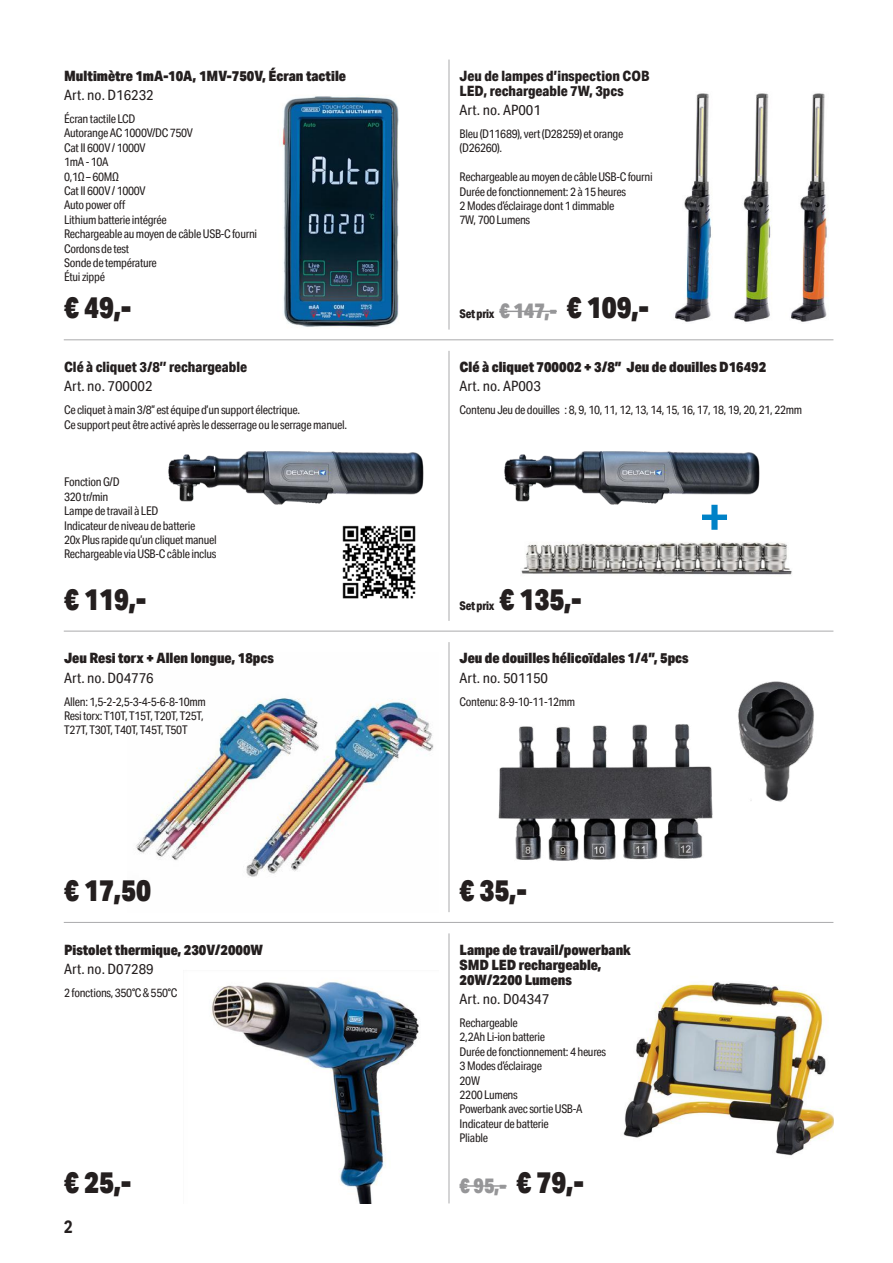
<style>
.page{position:relative;width:893px;height:1263px;background:#fff}
.page>*{position:absolute;margin:0;border:0;box-sizing:border-box;transform-origin:0 0}
.t1{font:900 30px "Aktiv Grotesk Cd";color:#241f1f}
.t2{font:900 21px "Aktiv Grotesk Cd";color:#969698}
.t3{font:700 18px "Aktiv Grotesk Cd";color:#241f1f}
.t4{font:900 14.25px/15px "Aktiv Grotesk Cd";color:#241f1f;scale:1.05 1}
.t5{font:14.25px "Aktiv Grotesk Cd";color:#241f1f;scale:1.05 1}
.t6{font:800 14.25px/15px "Aktiv Grotesk Cd";color:#241f1f;scale:1.05 1}
.t7{font:12px/14.4px "Aktiv Grotesk Cd";letter-spacing:-.025em;color:#241f1f}
.t8{font:800 12px "Aktiv Grotesk Cd";letter-spacing:-.025em;color:#241f1f}
.s1{font-weight:900;font-size:21px;color:#969698}
.s2{font-weight:900;font-size:30px}
.s3{font-size:30px;color:#241f1f}
</style>
<div class="page">
<img style="left:281px;top:96px;width:118px;height:231px">
<img style="left:791px;top:93px;width:36px;height:229px">
<img style="left:734px;top:93px;width:38px;height:229px">
<img style="left:675px;top:93px;width:36px;height:229px">
<img style="left:211px;top:980px;width:208px;height:223px">
<img style="left:521px;top:542px;width:271px;height:33px">
<img style="left:136px;top:698px;width:298px;height:179px">
<img style="left:498px;top:724px;width:205px;height:137px">
<img style="left:623px;top:982px;width:211px;height:174px">
<hr style="left:64px;top:339px;width:769px;height:1px;background:#aaaaac">
<hr style="left:64px;top:631px;width:769px;height:1px;background:#aaaaac">
<hr style="left:64px;top:922px;width:769px;height:1px;background:#aaaaac">
<hr style="left:449px;top:60px;width:1px;height:270px;background:#aaaaac">
<hr style="left:449px;top:351px;width:1px;height:270px;background:#aaaaac">
<hr style="left:449px;top:642px;width:1px;height:270px;background:#aaaaac">
<hr style="left:449px;top:933px;width:1px;height:270px;background:#aaaaac">
<hr style="left:460px;top:1185px;width:47px;height:2px;background:#969698">
<hr style="left:499px;top:311px;width:58px;height:1px;background:#969698">
<img style="left:168px;top:451px;width:256px;height:54px">
<img style="left:342px;top:525px;width:74px;height:74px">
<img style="left:504px;top:451px;width:256px;height:54px">
<svg style="left:702px;top:505px;width:25px;height:25px"></svg>
<img style="left:702px;top:681px;width:112px;height:144px">
<p class="t4" style="left:64px;top:68px;width:270px">Multimètre 1mA-10A, 1MV-750V, Écran tactile</p>
<p class="t5" style="left:64px;top:87px;width:87px">Art. no. D16232</p>
<p class="t7" style="left:64px;top:111px;width:195px">Écran tactile LCD<br>Autorange AC 1000V/DC 750V<br>Cat II 600V / 1000V<br>1mA - 10A<br>0,1Ω – 60MΩ<br>Cat II 600V / 1000V<br>Auto power off<br>Lithium batterie intégrée<br>Rechargeable au moyen de câble USB-C fourni<br>Cordons de test<br>Sonde de température<br>Étui zippé</p>
<p class="t6" style="left:460px;top:68px;width:182px">Jeu de lampes d’inspection COB<br>LED, rechargeable 7W, 3pcs</p>
<p class="t5" style="left:460px;top:102px;width:79px">Art. no. AP001</p>
<p class="t7" style="left:460px;top:126px;width:165px">Bleu (D11689), vert (D28259) et orange (D26260).</p>
<p class="t7" style="left:460px;top:170px;width:195px">Rechargeable au moyen de câble USB-C fourni<br>Durée de fonctionnement: 2 à 15 heures<br>2 Modes d’éclairage dont 1 dimmable<br>7W, 700 Lumens</p>
<h1 class="t1" style="left:64px;top:288px;width:69px">€ 49,-</h1>
<p class="t8" style="left:460px;top:306px;width:191px">Set prix <span class="s1">€ 147,-</span> <span class="s2">€ 109,-</span></p>
<p class="t6" style="left:64px;top:359px;width:176px">Clé à cliquet 3/8’’ rechargeable</p>
<p class="t5" style="left:64px;top:378px;width:86px">Art. no. 700002</p>
<p class="t7" style="left:64px;top:403px;width:285px">Ce cliquet à main 3/8” est équipe d’un support électrique.<br>Ce support peut être activé après le desserrage ou le serrage manuel.</p>
<p class="t7" style="left:64px;top:475px;width:154px">Fonction G/D<br>320 tr/min<br>Lampe de travail à LED<br>Indicateur de niveau de batterie<br>20x Plus rapide qu’un cliquet manuel<br>Rechargeable via USB-C câble inclus</p>
<h1 class="t1" style="left:64px;top:580px;width:84px">€ 119,-</h1>
<p class="t4" style="left:64px;top:651px;width:201px">Jeu Resi torx + Allen longue, 18pcs</p>
<p class="t5" style="left:64px;top:669px;width:87px">Art. no. D04776</p>
<p class="t7" style="left:64px;top:694px;width:143px">Allen: 1,5-2-2,5-3-4-5-6-8-10mm<br>Resi torx: T10T, T15T, T20T, T25T,<br>T27T, T30T, T40T, T45T, T50T</p>
<p class="t4" style="left:460px;top:359px;width:294px">Clé à cliquet 700002 + 3/8” Jeu de douilles D16492</p>
<p class="t5" style="left:460px;top:378px;width:79px">Art. no. AP003</p>
<p class="t7" style="left:460px;top:403px;width:344px">Contenu Jeu de douilles : 8, 9, 10, 11, 12, 13, 14, 15, 16, 17, 18, 19, 20, 21, 22mm</p>
<h1 class="t1" style="left:499px;top:580px;width:84px">€ 135,-</h1>
<p class="t8" style="left:460px;top:598px;width:36px">Set prix</p>
<p class="t4" style="left:460px;top:651px;width:220px">Jeu de douilles hélicoïdales 1/4”, 5pcs</p>
<p class="t5" style="left:460px;top:669px;width:86px">Art. no. 501150</p>
<p class="t7" style="left:460px;top:694px;width:117px">Contenu: 8-9-10-11-12mm</p>
<h1 class="t1" style="left:64px;top:871px;width:89px">€ 17,50</h1>
<h1 class="t1" style="left:460px;top:871px;width:69px">€ 35,-</h1>
<p class="t4" style="left:64px;top:942px;width:191px">Pistolet thermique, 230V/2000W</p>
<p class="t5" style="left:64px;top:960px;width:87px">Art. no. D07289</p>
<p class="t7" style="left:64px;top:985px;width:115px">2 fonctions, 350°C &amp; 550°C</p>
<p class="t4" style="left:460px;top:942px;width:165px">Lampe de travail/powerbank<br>SMD LED rechargeable,<br>20W/2200 Lumens</p>
<p class="t5" style="left:460px;top:990px;width:87px">Art. no. D04347</p>
<p class="t7" style="left:460px;top:1015px;width:148px">Rechargeable<br>2,2Ah Li-ion batterie<br>Durée de fonctionnement: 4 heures<br>3 Modes d’éclairage<br>20W<br>2200 Lumens<br>Powerbank avec sortie USB-A<br>Indicateur de batterie<br>Pliable</p>
<h1 class="t1" style="left:64px;top:1163px;width:69px">€ 25,-</h1>
<h2 class="t2" style="left:460px;top:1172px;width:126px">€ 95,- <span class="s3">€ 79,-</span></h2>
<h3 class="t3" style="left:64px;top:1216px;width:10px">2</h3>
</div>
